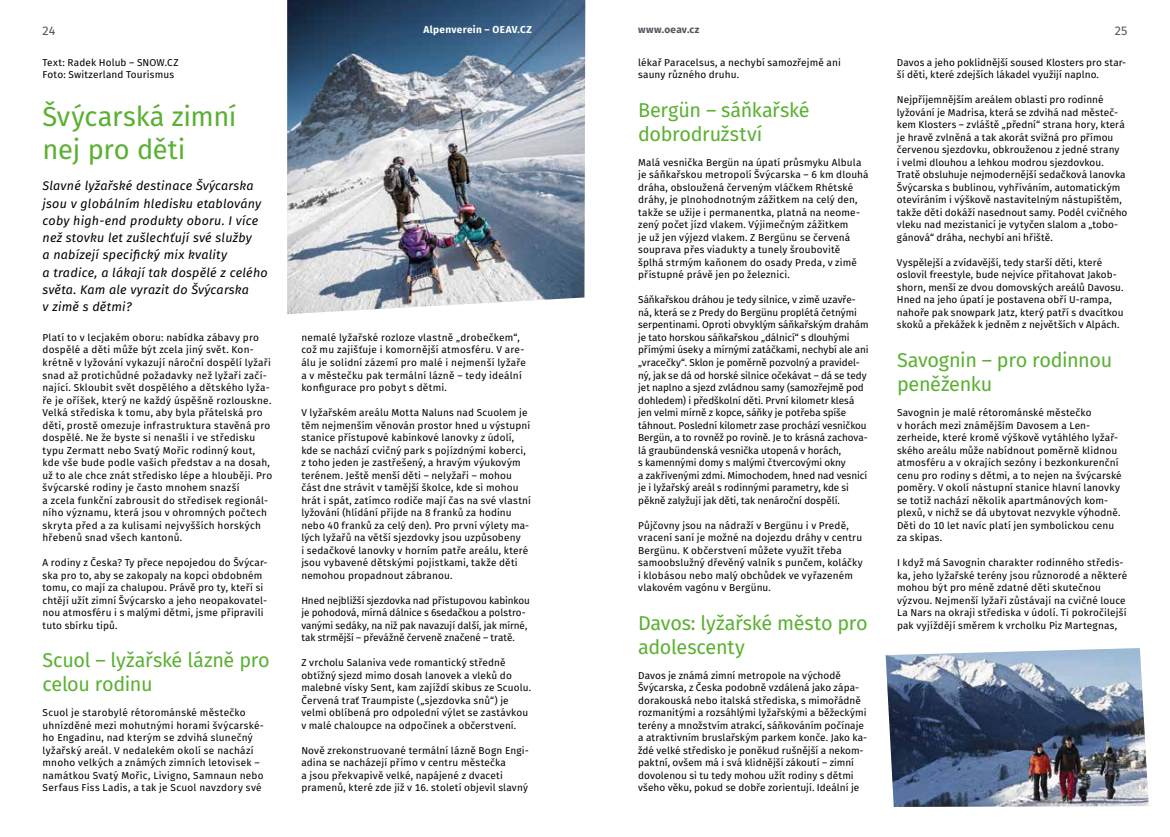
<style>
.page{position:relative;width:1170px;height:837px;background:#fff}
.page>*{position:absolute;margin:0;border:0;box-sizing:border-box;transform-origin:0 0}
.t1{font:27.5px/33px "Fira Sans";letter-spacing:-.01em;color:#5ab031}
.t2{font:20px/24px "Fira Sans";letter-spacing:-.015em;color:#5ab031}
.t3{font:italic 12.5px/17.2px "Fira Sans";letter-spacing:.02em;color:#000}
.t4{font:12.5px "Fira Sans";color:#50535a}
.t5{font:10px/12.5px "Fira Sans";letter-spacing:.015em;color:#000}
.t6{font:10px/12.5px "Fira Sans";letter-spacing:-.005em;color:#000}
.t7{font:700 10px "Fira Sans";letter-spacing:.035em;color:#fff}
.t8{font:700 10px "Fira Sans";letter-spacing:.035em;color:#50535a}
</style>
<div class="page">
<img style="left:287px;top:0;width:298px;height:314px">
<img style="left:885px;top:648px;width:263px;height:158px">
<p class="t4" style="left:43px;top:22px;width:14px">24</p>
<p class="t7" style="left:423px;top:22px;width:110px">Alpenverein – OEAV.CZ</p>
<p class="t5" style="left:43px;top:57px;width:137px">Text: Radek Holub – SNOW.CZ<br>Foto: Switzerland Tourismus</p>
<h1 class="t1" style="left:43px;top:102px;width:196px">Švýcarská zimní nej pro děti</h1>
<p class="t3" style="left:43px;top:178px;width:227px">Slavné lyžařské destinace Švýcarska jsou v globálním hledisku etablovány coby high-end produkty oboru. I více než stovku let zušlechťují své služby<br>a nabízejí specifický mix kvality<br>a tradice, a lákají tak dospělé z celého světa. Kam ale vyrazit do Švýcarska<br>v zimě s dětmi?</p>
<p class="t5" style="left:43px;top:332px;width:231px">Platí to v lecjakém oboru: nabídka zábavy pro dospělé a děti může být zcela jiný svět. Kon&shy;krétně v lyžování vykazují nároční dospělí lyžaři snad až protichůdné požadavky než lyžaři začí&shy;nající. Skloubit svět dospělého a dětského lyža&shy;ře je oříšek, který ne každý úspěšně rozlouskne.<br>Velká střediska k tomu, aby byla přátelská pro děti, prostě omezuje infrastruktura stavěná pro dospělé. Ne že byste si nenašli i ve středisku typu Zermatt nebo Svatý Mořic rodinný kout, kde vše bude podle vašich představ a na dosah, už to ale chce znát středisko lépe a hlouběji. Pro švýcarské rodiny je často mnohem snazší<br>a zcela funkční zabrousit do středisek regionál&shy;ního významu, která jsou v ohromných počtech skryta před a za kulisami nejvyšších horských hřebenů snad všech kantonů.</p>
<p class="t5" style="left:43px;top:557px;width:226px">A rodiny z Česka? Ty přece nepojedou do Švýcar&shy;ska pro to, aby se zakopaly na kopci obdobném tomu, co mají za chalupou. Právě pro ty, kteří si chtějí užít zimní Švýcarsko a jeho neopakovatel&shy;nou atmosféru i s malými dětmi, jsme připravili tuto sbírku tipů.</p>
<h2 class="t2" style="left:43px;top:649px;width:229px">Scuol – lyžařské lázně pro celou rodinu</h2>
<p class="t5" style="left:43px;top:707px;width:223px">Scuol je starobylé rétorománské městečko uhnízděné mezi mohutnými horami švýcarské&shy;ho Engadinu, nad kterým se zdvihá slunečný lyžařský areál. V nedalekém okolí se nachází mnoho velkých a známých zimních letovisek – namátkou Svatý Mořic, Livigno, Samnaun nebo Serfaus Fiss Ladis, a tak je Scuol navzdory své</p>
<p class="t5" style="left:301px;top:332px;width:226px">nemalé lyžařské rozloze vlastně „drobečkem“, což mu zajišťuje i komornější atmosféru. V are&shy;álu je solidní zázemí pro malé i nejmenší lyžaře a v městečku pak termální lázně – tedy ideální konfigurace pro pobyt s dětmi.</p>
<p class="t5" style="left:301px;top:407px;width:231px">V lyžařském areálu Motta Naluns nad Scuolem je těm nejmenším věnován prostor hned u výstupní stanice přístupové kabinkové lanovky z údolí, kde se nachází cvičný park s pojízdnými koberci, z toho jeden je zastřešený, a hravým výukovým terénem. Ještě menší děti – nelyžaři – mohou část dne strávit v tamější školce, kde si mohou hrát i spát, zatímco rodiče mají čas na své vlastní lyžování (hlídání přijde na 8 franků za hodinu nebo 40 franků za celý den). Pro první výlety ma&shy;lých lyžařů na větší sjezdovky jsou uzpůsobeny<br>i sedačkové lanovky v horním patře areálu, které jsou vybavené dětskými pojistkami, takže děti nemohou propadnout zábranou.</p>
<p class="t6" style="left:301px;top:594px;width:230px">Hned nejbližší sjezdovka nad přístupovou kabinkou je pohodová, mírná dálnice s 6sedačkou a polstro&shy;vanými sedáky, na niž pak navazují další, jak mírné, tak strmější – převážně červeně značené – tratě.</p>
<p class="t5" style="left:301px;top:657px;width:231px">Z vrcholu Salaniva vede romantický středně obtížný sjezd mimo dosah lanovek a vleků do malebné vísky Sent, kam zajíždí skibus ze Scuolu.<br>Červená trať Traumpiste („sjezdovka snů“) je velmi oblíbená pro odpolední výlet se zastávkou v malé chaloupce na odpočinek a občerstvení.</p>
<p class="t5" style="left:301px;top:744px;width:229px">Nově zrekonstruované termální lázně Bogn Engi&shy;adina se nacházejí přímo v centru městečka<br>a jsou překvapivě velké, napájené z dvaceti pramenů, které zde již v 16. století objevil slavný</p>
<p class="t8" style="left:638px;top:22px;width:63px">www.oeav.cz</p>
<p class="t4" style="left:1114px;top:22px;width:14px">25</p>
<p class="t5" style="left:638px;top:57px;width:204px">lékař Paracelsus, a nechybí samozřejmě ani sauny různého druhu.</p>
<h2 class="t2" style="left:638px;top:99px;width:173px">Bergün – sáňkařské dobrodružství</h2>
<p class="t5" style="left:638px;top:157px;width:232px">Malá vesnička Bergün na úpatí průsmyku Albula je sáňkařskou metropolí Švýcarska – 6 km dlouhá dráha, obsloužená červeným vláčkem Rhétské dráhy, je plnohodnotným zážitkem na celý den, takže se užije i permanentka, platná na neome&shy;zený počet jízd vlakem. Výjimečným zážitkem<br>je už jen výjezd vlakem. Z Bergünu se červená souprava přes viadukty a tunely šroubovitě<br>šplhá strmým kaňonem do osady Preda, v zimě přístupné právě jen po železnici.</p>
<p class="t6" style="left:638px;top:294px;width:232px">Sáňkařskou dráhou je tedy silnice, v zimě uzavře&shy;ná, která se z Predy do Bergünu proplétá četnými serpentinami. Oproti obvyklým sáňkařským drahám je tato horskou sáňkařskou „dálnicí“ s dlouhými přímými úseky a mírnými zatáčkami, nechybí ale ani „vracečky“. Sklon je poměrně pozvolný a pravidel&shy;ný, jak se dá od horské silnice očekávat – dá se tedy jet naplno a sjezd zvládnou samy (samozřejmě pod dohledem) i předškolní děti. První kilometr klesá jen velmi mírně z kopce, sáňky je potřeba spíše táhnout. Poslední kilometr zase prochází vesničkou Bergün, a to rovněž po rovině. Je to krásná zachova&shy;lá graubündenská vesnička utopená v horách,<br>s kamennými domy s malými čtvercovými okny<br>a zakřivenými zdmi. Mimochodem, hned nad vesnicí je i lyžařský areál s rodinnými parametry, kde si pěkně zalyžují jak děti, tak nenároční dospělí.</p>
<p class="t5" style="left:638px;top:519px;width:226px">Půjčovny jsou na nádraží v Bergünu i v Predě, vracení saní je možné na dojezdu dráhy v centru Bergünu. K občerstvení můžete využít třeba samoobslužný dřevěný valník s punčem, koláčky i klobásou nebo malý obchůdek ve vyřazeném vlakovém vagónu v Bergünu.</p>
<h2 class="t2" style="left:638px;top:612px;width:231px">Davos: lyžařské město pro adolescenty</h2>
<p class="t5" style="left:638px;top:669px;width:230px">Davos je známá zimní metropole na východě Švýcarska, z Česka podobně vzdálená jako zápa&shy;dorakouská nebo italská střediska, s mimořádně rozmanitými a rozsáhlými lyžařskými a běžeckými terény a množstvím atrakcí, sáňkováním počínaje a atraktivním bruslařským parkem konče. Jako ka&shy;ždé velké středisko je poněkud rušnější a nekom&shy;paktní, ovšem má i svá klidnější zákoutí – zimní dovolenou si tu tedy mohou užít rodiny s dětmi všeho věku, pokud se dobře zorientují. Ideální je</p>
<p class="t5" style="left:896px;top:57px;width:231px">Davos a jeho poklidnější soused Klosters pro star&shy;ší děti, které zdejších lákadel využijí naplno.</p>
<p class="t5" style="left:896px;top:94px;width:232px">Nejpříjemnějším areálem oblasti pro rodinné lyžování je Madrisa, která se zdvihá nad městeč&shy;kem Klosters – zvláště „přední“ strana hory, která je hravě zvlněná a tak akorát svižná pro přímou červenou sjezdovku, obkrouženou z jedné strany<br>i velmi dlouhou a lehkou modrou sjezdovkou.<br>Tratě obsluhuje nejmodernější sedačková lanovka Švýcarska s bublinou, vyhříváním, automatickým otevíráním i výškově nastavitelným nástupištěm, takže děti dokáží nasednout samy. Podél cvičného vleku nad mezistanicí je vytyčen slalom a „tobo&shy;gánová“ dráha, nechybí ani hřiště.</p>
<p class="t5" style="left:896px;top:257px;width:228px">Vyspělejší a zvídavější, tedy starší děti, které oslovil freestyle, bude nejvíce přitahovat Jakob&shy;shorn, menší ze dvou domovských areálů Davosu.<br>Hned na jeho úpatí je postavena obří U-rampa, nahoře pak snowpark Jatz, který patří s dvacítkou skoků a překážek k jedněm z největších v Alpách.</p>
<h2 class="t2" style="left:896px;top:349px;width:217px">Savognin – pro rodinnou peněženku</h2>
<p class="t5" style="left:896px;top:407px;width:226px">Savognin je malé rétorománské městečko<br>v horách mezi známějším Davosem a Len&shy;zerheide, které kromě výškově vytáhlého lyžař&shy;ského areálu může nabídnout poměrně klidnou atmosféru a v okrajích sezóny i bezkonkurenční cenu pro rodiny s dětmi, a to nejen na švýcarské poměry. V okolí nástupní stanice hlavní lanovky se totiž nachází několik apartmánových kom&shy;plexů, v nichž se dá ubytovat nezvykle výhodně.<br>Děti do 10 let navíc platí jen symbolickou cenu za skipas.</p>
<p class="t5" style="left:896px;top:557px;width:232px">I když má Savognin charakter rodinného středis&shy;ka, jeho lyžařské terény jsou různorodé a některé mohou být pro méně zdatné děti skutečnou výzvou. Nejmenší lyžaři zůstávají na cvičné louce La Nars na okraji střediska v údolí. Ti pokročilejší pak vyjíždějí směrem k vrcholku Piz Martegnas,</p>
</div>
